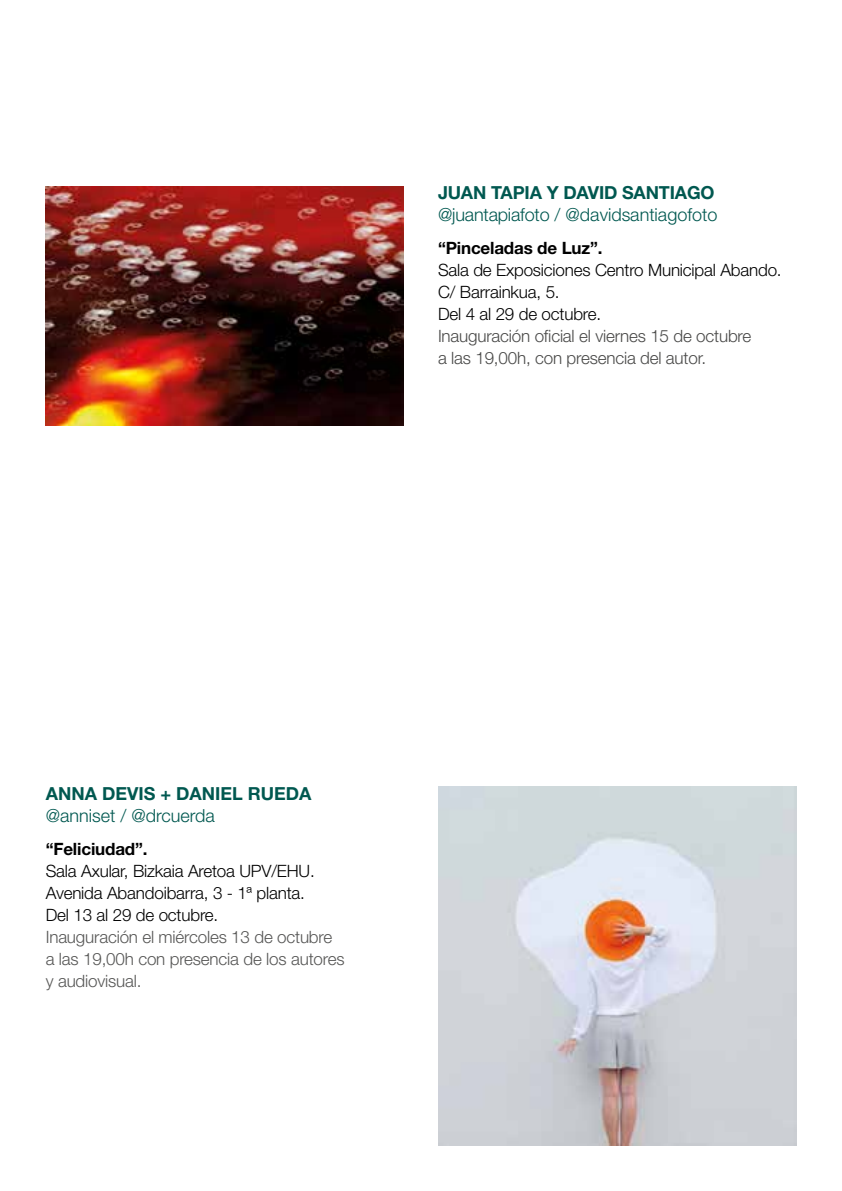
<style>
.page{position:relative;width:842px;height:1191px;background:#fff}
.page>*{position:absolute;margin:0;border:0;box-sizing:border-box;transform-origin:0 0}
.t1{font:300 18px "Helvetica Neue LT Std";color:#005850}
.t2{font:700 18px "Helvetica Neue LT Std";letter-spacing:-.01em;color:#005850}
.t3{font:300 17px/22px "Helvetica Neue LT Std";letter-spacing:-.01em;color:#000}
.t4{font:300 17px/22px "Helvetica Neue LT Std";letter-spacing:-.01em;color:#575756}
.t5{font:300 17px/22px "Helvetica Neue LT Std";letter-spacing:-.01em;color:#4a4a49}
.t6{font:700 17px "Helvetica Neue LT Std";letter-spacing:-.01em;color:#000}
</style>
<div class="page">
<img style="left:438px;top:787px;width:359px;height:358px">
<img style="left:45px;top:186px;width:359px;height:239px">
<p class="t2" style="left:438px;top:181px;width:278px">JUAN TAPIA Y DAVID SANTIAGO</p>
<p class="t1" style="left:438px;top:203px;width:281px">@juantapiafoto / @davidsantiagofoto</p>
<p class="t6" style="left:438px;top:238px;width:166px">“Pinceladas de Luz”.</p>
<p class="t3" style="left:438px;top:259px;width:345px">Sala de Exposiciones Centro Municipal Abando.<br>C/ Barrainkua, 5.<br>Del 4 al 29 de octubre.</p>
<p class="t5" style="left:438px;top:325px;width:315px">Inauguración oficial el viernes 15 de octubre a las 19,00h, con presencia del autor.</p>
<p class="t2" style="left:46px;top:782px;width:267px">ANNA DEVIS + DANIEL RUEDA</p>
<p class="t1" style="left:46px;top:804px;width:171px">@anniset / @drcuerda</p>
<p class="t6" style="left:46px;top:838px;width:103px">“Feliciudad”.</p>
<p class="t3" style="left:46px;top:859px;width:271px">Sala Axular, Bizkaia Aretoa UPV/EHU.<br>Avenida Abandoibarra, 3 - 1ª planta.<br>Del 13 al 29 de octubre.</p>
<p class="t4" style="left:46px;top:925px;width:300px">Inauguración el miércoles 13 de octubre a las 19,00h con presencia de los autores y audiovisual.</p>
</div>
